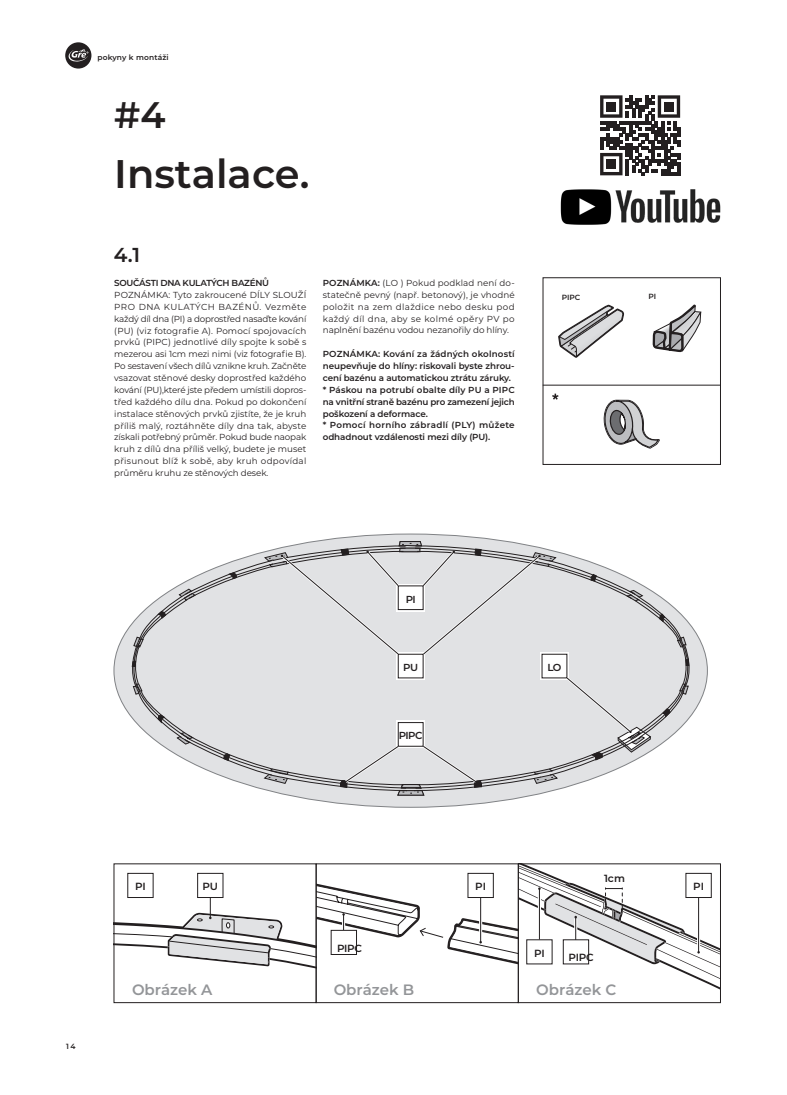
<style>
.page{position:relative;width:787px;height:1095px;background:#fff}
.page>*{position:absolute;margin:0;border:0;box-sizing:border-box;transform-origin:0 0}
.t1{font:600 39.88px "Montserrat";color:#231f20}
.t2{font:600 36.88px "Montserrat";color:#231f20}
.t3{font:600 20.12px "Montserrat";color:#231f20}
.t4{font:600 15px "Montserrat";color:#939598}
.t5{font:600 10.38px "Montserrat";letter-spacing:-.01em;color:#231f20}
.t6{font:600 10.12px "Montserrat";letter-spacing:-.06em;color:#231f20}
.t7{font:8.75px/11.9px "Montserrat";letter-spacing:-.01em;color:#231f20;text-align:justify}
.t8{font:600 8.75px/11.9px "Montserrat";letter-spacing:-.01em;color:#231f20}
.t9{font:600 8.75px "Montserrat";letter-spacing:-.03em;color:#231f20}
.t10{font:600 7.5px "Montserrat";letter-spacing:.02em;color:#231f20}
.s1{font-weight:600}
</style>
<div class="page">
<svg style="left:65px;top:42px;width:26px;height:27px"></svg>
<div style="left:543px;top:277px;width:177px;height:188px;border:1px solid #231f20"></div>
<svg style="left:558px;top:305px;width:66px;height:53px"></svg>
<svg style="left:652px;top:304px;width:49px;height:49px"></svg>
<svg style="left:552px;top:394px;width:6px;height:6px"></svg>
<svg style="left:602px;top:400px;width:58px;height:65px"></svg>
<svg style="left:114px;top:864px;width:606px;height:128px"></svg>
<div style="left:114px;top:534px;width:593px;height:273px;background:#e1e2e4;border-radius:50%"></div>
<svg style="left:127px;top:551px;width:567px;height:240px"></svg>
<svg style="left:685px;top:658px;width:4px;height:8px"></svg>
<svg style="left:662px;top:708px;width:8px;height:10px"></svg>
<svg style="left:659px;top:614px;width:6px;height:8px"></svg>
<svg style="left:590px;top:574px;width:7px;height:7px"></svg>
<svg style="left:228px;top:572px;width:9px;height:7px"></svg>
<svg style="left:157px;top:611px;width:9px;height:8px"></svg>
<svg style="left:132px;top:661px;width:4px;height:6px"></svg>
<svg style="left:158px;top:715px;width:7px;height:8px"></svg>
<svg style="left:223px;top:753px;width:7px;height:8px"></svg>
<svg style="left:396px;top:658px;width:29px;height:22px"></svg>
<svg style="left:540px;top:652px;width:28px;height:28px"></svg>
<svg style="left:396px;top:721px;width:29px;height:22px"></svg>
<div style="left:398px;top:654px;width:25px;height:24px;background:#fff"></div>
<div style="left:398px;top:654px;width:25px;height:24px;border:1px solid #231f20"></div>
<div style="left:542px;top:654px;width:25px;height:24px;background:#fff"></div>
<div style="left:398px;top:723px;width:25px;height:23px;background:#fff"></div>
<div style="left:398px;top:722px;width:25px;height:24px;border:1px solid #231f20"></div>
<svg style="left:340px;top:743px;width:142px;height:52px"></svg>
<svg style="left:563px;top:674px;width:88px;height:87px"></svg>
<svg style="left:264px;top:541px;width:292px;height:117px"></svg>
<div style="left:331px;top:930px;width:25px;height:24px;background:#fff"></div>
<div style="left:331px;top:930px;width:26px;height:25px;border:1px solid #231f20"></div>
<hr style="left:542px;top:385px;width:178px;height:1px;background:#231f20">
<img style="left:615px;top:189px;width:105px;height:34px">
<img style="left:560px;top:189px;width:51px;height:36px">
<div style="left:597px;top:92px;width:86px;height:87px;background:linear-gradient(to right,#fff,#fff)"></div>
<svg style="left:600px;top:95px;width:80px;height:80px"></svg>
<div style="left:606px;top:102px;width:10px;height:9px;background:#231f20"></div>
<div style="left:664px;top:102px;width:9px;height:9px;background:#231f20"></div>
<div style="left:606px;top:159px;width:10px;height:10px;background:#231f20"></div>
<p class="t10" style="left:97px;top:52px;width:73px">pokyny k montáži</p>
<h2 class="t2" style="left:114px;top:88px;width:53px">#4</h2>
<h1 class="t1" style="left:114px;top:145px;width:197px">Instalace.</h1>
<h3 class="t3" style="left:114px;top:241px;width:28px">4.1</h3>
<p class="t9" style="left:114px;top:277px;width:156px">SOUČÁSTI DNA KULATÝCH BAZÉNŮ</p>
<p class="t7" style="left:114px;top:288px;width:194px">POZNÁMKA: Tyto zakroucené DÍLY SLOUŽÍ PRO DNA KULATÝCH BAZÉNŮ. Vezměte každý díl dna (PI) a doprostřed nasaďte kování (PU) (viz fotografie A). Pomocí spojovacích prvků (PIPC) jednotlivé díly spojte k sobě s mezerou asi 1cm mezi nimi (viz fotografie B).<br>Po sestavení všech dílů vznikne kruh. Začněte vsazovat stěnové desky doprostřed každého kování (PU),které jste předem umístili dopros&shy;třed každého dílu dna. Pokud po dokončení instalace stěnových prvků zjistíte, že je kruh příliš malý, roztáhněte díly dna tak, abyste získali potřebný průměr. Pokud bude naopak kruh z dílů dna příliš velký, budete je muset přisunout blíž k sobě, aby kruh odpovídal průměru kruhu ze stěnových desek.</p>
<p class="t7" style="left:323px;top:277px;width:193px"><span class="s1">POZNÁMKA:</span> (LO ) Pokud podklad není do&shy;statečně pevný (např. betonový), je vhodné položit na zem dlaždice nebo desku pod každý díl dna, aby se kolmé opěry PV po naplnění bazénu vodou nezanořily do hlíny.</p>
<p class="t8" style="left:323px;top:348px;width:193px">POZNÁMKA: Kování za žádných okolností neupevňuje do hlíny: riskovali byste zhrou&shy;cení bazénu a automatickou ztrátu záruky. * Páskou na potrubí obalte díly PU a PIPC na vnitřní straně bazénu pro zamezení jejich poškození a deformace.<br>* Pomocí horního zábradlí (PLY) můžete odhadnout vzdálenosti mezi díly (PU).</p>
<p class="t10" style="left:561px;top:292px;width:20px">PIPC</p>
<p class="t10" style="left:648px;top:291px;width:9px">PI</p>
<p class="t6" style="left:405px;top:592px;width:12px">PI</p>
<p class="t6" style="left:403px;top:660px;width:16px">PU</p>
<p class="t6" style="left:547px;top:660px;width:16px">LO</p>
<p class="t6" style="left:399px;top:728px;width:25px">PIPC</p>
<p class="t10" style="left:66px;top:1041px;width:11px">14</p>
<p class="t5" style="left:135px;top:879px;width:12px">PI</p>
<p class="t5" style="left:202px;top:879px;width:17px">PU</p>
<p class="t5" style="left:337px;top:941px;width:27px">PIPC</p>
<p class="t5" style="left:475px;top:879px;width:12px">PI</p>
<p class="t5" style="left:604px;top:871px;width:22px">1cm</p>
<p class="t5" style="left:534px;top:946px;width:12px">PI</p>
<p class="t5" style="left:568px;top:949px;width:27px">PIPC</p>
<h3 class="t4" style="left:132px;top:979px;width:82px">Obrázek A</h3>
<h3 class="t4" style="left:334px;top:979px;width:82px">Obrázek B</h3>
<h3 class="t4" style="left:536px;top:979px;width:81px">Obrázek C</h3>
<p class="t5" style="left:693px;top:879px;width:12px">PI</p>
</div>
